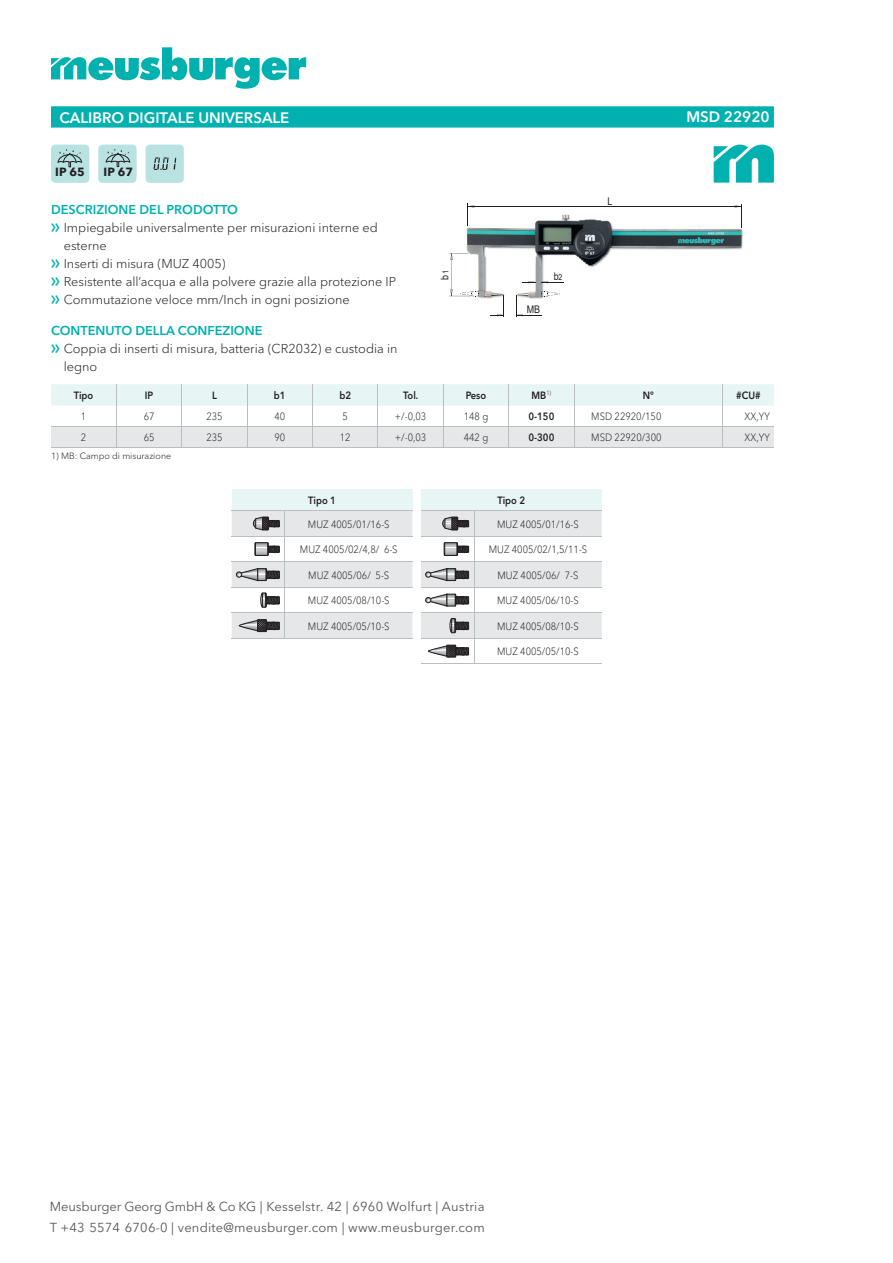
<style>
.page{position:relative;width:893px;height:1263px;background:#fff}
.page>*{position:absolute;margin:0;border:0;box-sizing:border-box;transform-origin:0 0}
.t1{font:600 15px "Avenir Next W1 G";color:#fff}
.t2{font:12.9px/20.7px "Avenir Next W1 G";letter-spacing:.015em;color:#57585a}
.t3{font:300 12.75px "Avenir Next W1 G";color:#231f20}
.t4{font:600 12.75px "Avenir Next W1 G";color:#00b1b0}
.t5{font:700 11.85px "Avenir Next W1 G";color:#231f20}
.t6{font:300 10.5px "Avenir Next W1 G";color:#231f20;scale:.9 1}
.t7{font:600 10.5px "Avenir Next W1 G";color:#231f20;scale:.9 1}
.t8{font:10.5px "Arial";color:#231f20;scale:.85 1}
.t9{font:300 9px "Avenir Next W1 G";color:#231f20}
.s1{font-family:"Meusburger Sonderzeichen";font-weight:400;color:#00b1b0}
.s2{font-size:8.25px}
</style>
<div class="page">
<svg style="left:51px;top:47px;width:255px;height:42px"></svg>
<svg style="left:51px;top:106px;width:723px;height:22px;background:#08b3b2"></svg>
<div style="left:51px;top:145px;width:38px;height:38px;background:#b9e2e3;border-radius:4px"></div>
<svg style="left:57px;top:149px;width:26px;height:18px"></svg>
<div style="left:98px;top:145px;width:39px;height:38px;background:#b9e2e3;border-radius:4px"></div>
<svg style="left:105px;top:149px;width:26px;height:18px"></svg>
<div style="left:146px;top:145px;width:38px;height:38px;background:#b9e2e3;border-radius:4px"></div>
<svg style="left:154px;top:157px;width:22px;height:13px"></svg>
<svg style="left:714px;top:145px;width:60px;height:38px"></svg>
<img style="left:466px;top:205px;width:277px;height:94px">
<svg style="left:735px;top:204px;width:7px;height:24px"></svg>
<svg style="left:468px;top:205px;width:6px;height:21px"></svg>
<hr style="left:468px;top:206px;width:273px;height:1px;background:#231f20">
<svg style="left:449px;top:253px;width:19px;height:7px"></svg>
<hr style="left:451px;top:254px;width:1px;height:42px;background:#231f20">
<svg style="left:490px;top:296px;width:14px;height:21px"></svg>
<svg style="left:541px;top:281px;width:23px;height:2px"></svg>
<svg style="left:522px;top:281px;width:13px;height:2px"></svg>
<svg style="left:449px;top:289px;width:30px;height:8px"></svg>
<svg style="left:516px;top:291px;width:44px;height:26px"></svg>
<svg style="left:51px;top:384px;width:723px;height:64px"></svg>
<hr style="left:51px;top:448px;width:65px;height:1px;background:#bcbdc0">
<hr style="left:116px;top:448px;width:66px;height:1px;background:#bcbdc0">
<hr style="left:182px;top:448px;width:65px;height:1px;background:#bcbdc0">
<hr style="left:247px;top:448px;width:66px;height:1px;background:#bcbdc0">
<hr style="left:313px;top:448px;width:65px;height:1px;background:#bcbdc0">
<hr style="left:378px;top:448px;width:65px;height:1px;background:#bcbdc0">
<hr style="left:443px;top:448px;width:66px;height:1px;background:#bcbdc0">
<hr style="left:509px;top:448px;width:65px;height:1px;background:#bcbdc0">
<hr style="left:574px;top:448px;width:149px;height:1px;background:#bcbdc0">
<hr style="left:723px;top:448px;width:51px;height:1px;background:#bcbdc0">
<div style="left:232px;top:489px;width:180px;height:22px;background:#e7f5f4"></div>
<hr style="left:232px;top:638px;width:53px;height:1px;background:#bcbdc0">
<hr style="left:285px;top:638px;width:127px;height:1px;background:#bcbdc0">
<svg style="left:232px;top:511px;width:180px;height:127px"></svg>
<div style="left:421px;top:489px;width:181px;height:22px;background:#e7f5f4"></div>
<hr style="left:421px;top:664px;width:53px;height:1px;background:#bcbdc0">
<hr style="left:474px;top:664px;width:128px;height:1px;background:#bcbdc0">
<svg style="left:421px;top:511px;width:181px;height:153px"></svg>
<h1 class="t1" style="left:60px;top:108px;width:231px">CALIBRO DIGITALE UNIVERSALE</h1>
<h1 class="t1" style="left:686px;top:108px;width:85px">MSD 22920</h1>
<p class="t5" style="left:55px;top:165px;width:31px">IP 65</p>
<p class="t5" style="left:104px;top:165px;width:31px">IP 67</p>
<p class="t4" style="left:51px;top:202px;width:189px">DESCRIZIONE DEL PRODOTTO</p>
<p class="t3" style="left:51px;top:220px;width:328px"><span class="s1">f</span> Impiegabile universalmente per misurazioni interne ed</p>
<p class="t3" style="left:64px;top:238px;width:45px">esterne</p>
<p class="t3" style="left:51px;top:256px;width:176px"><span class="s1">f</span> Inserti di misura (MUZ 4005)</p>
<p class="t3" style="left:51px;top:274px;width:347px"><span class="s1">f</span> Resistente all’acqua e alla polvere grazie alla protezione IP</p>
<p class="t3" style="left:51px;top:292px;width:300px"><span class="s1">f</span> Commutazione veloce mm/Inch in ogni posizione</p>
<p class="t4" style="left:51px;top:322px;width:213px">CONTENUTO DELLA CONFEZIONE</p>
<p class="t3" style="left:51px;top:341px;width:348px"><span class="s1">f</span> Coppia di inserti di misura, batteria (CR2032) e custodia in</p>
<p class="t3" style="left:64px;top:359px;width:35px">legno</p>
<p class="t8" style="left:438px;top:280px;width:13px;rotate:-90deg">b<span class="s2">1</span></p>
<p class="t8" style="left:554px;top:269px;width:12px">b<span class="s2">2</span></p>
<p class="t8" style="left:527px;top:302px;width:17px">MB</p>
<p class="t8" style="left:607px;top:194px;width:7px">L</p>
<p class="t7" style="left:74px;top:389px;width:23px">Tipo</p>
<p class="t7" style="left:145px;top:389px;width:11px">IP</p>
<p class="t7" style="left:212px;top:389px;width:7px">L</p>
<p class="t7" style="left:274px;top:389px;width:15px">b1</p>
<p class="t7" style="left:339px;top:389px;width:15px">b2</p>
<p class="t7" style="left:403px;top:389px;width:18px">Tol.</p>
<p class="t7" style="left:466px;top:389px;width:24px">Peso</p>
<p class="t7" style="left:532px;top:389px;width:23px">MB<sup>1)</sup></p>
<p class="t7" style="left:643px;top:389px;width:14px">N°</p>
<p class="t7" style="left:736px;top:389px;width:29px">#CU#</p>
<p class="t6" style="left:81px;top:410px;width:8px">1</p>
<p class="t6" style="left:144px;top:410px;width:14px">67</p>
<p class="t6" style="left:206px;top:410px;width:20px">235</p>
<p class="t6" style="left:274px;top:410px;width:14px">40</p>
<p class="t6" style="left:343px;top:410px;width:8px">5</p>
<p class="t6" style="left:395px;top:410px;width:36px">+/-0,03</p>
<p class="t6" style="left:464px;top:410px;width:29px">148 g</p>
<p class="t7" style="left:528px;top:410px;width:30px">0-150</p>
<p class="t6" style="left:591px;top:410px;width:80px">MSD 22920/150</p>
<p class="t6" style="left:745px;top:410px;width:30px">XX,YY</p>
<p class="t6" style="left:81px;top:431px;width:8px">2</p>
<p class="t6" style="left:144px;top:431px;width:14px">65</p>
<p class="t6" style="left:206px;top:431px;width:20px">235</p>
<p class="t6" style="left:274px;top:431px;width:14px">90</p>
<p class="t6" style="left:340px;top:431px;width:14px">12</p>
<p class="t6" style="left:395px;top:431px;width:36px">+/-0,03</p>
<p class="t6" style="left:464px;top:431px;width:29px">442 g</p>
<p class="t7" style="left:528px;top:431px;width:30px">0-300</p>
<p class="t6" style="left:591px;top:431px;width:80px">MSD 22920/300</p>
<p class="t6" style="left:745px;top:431px;width:30px">XX,YY</p>
<p class="t9" style="left:51px;top:451px;width:122px">1) MB: Campo di misurazione</p>
<p class="t7" style="left:308px;top:494px;width:32px">Tipo 1</p>
<p class="t6" style="left:308px;top:518px;width:92px">MUZ 4005/01/16-S</p>
<p class="t6" style="left:300px;top:543px;width:110px">MUZ 4005/02/4,8/ 6-S</p>
<p class="t6" style="left:308px;top:569px;width:91px">MUZ 4005/06/ 5-S</p>
<p class="t6" style="left:308px;top:594px;width:92px">MUZ 4005/08/10-S</p>
<p class="t6" style="left:308px;top:620px;width:92px">MUZ 4005/05/10-S</p>
<p class="t7" style="left:497px;top:494px;width:32px">Tipo 2</p>
<p class="t6" style="left:497px;top:518px;width:92px">MUZ 4005/01/16-S</p>
<p class="t6" style="left:489px;top:543px;width:111px">MUZ 4005/02/1,5/11-S</p>
<p class="t6" style="left:498px;top:569px;width:91px">MUZ 4005/06/ 7-S</p>
<p class="t6" style="left:497px;top:594px;width:92px">MUZ 4005/06/10-S</p>
<p class="t6" style="left:497px;top:620px;width:92px">MUZ 4005/08/10-S</p>
<p class="t6" style="left:497px;top:645px;width:92px">MUZ 4005/05/10-S</p>
<p class="t2" style="left:50px;top:1196px;width:436px">Meusburger Georg GmbH &amp; Co KG | Kesselstr. 42 | 6960 Wolfurt | Austria<br>T +43 5574 6706-0 | vendite@meusburger.com | www.meusburger.com</p>
</div>
